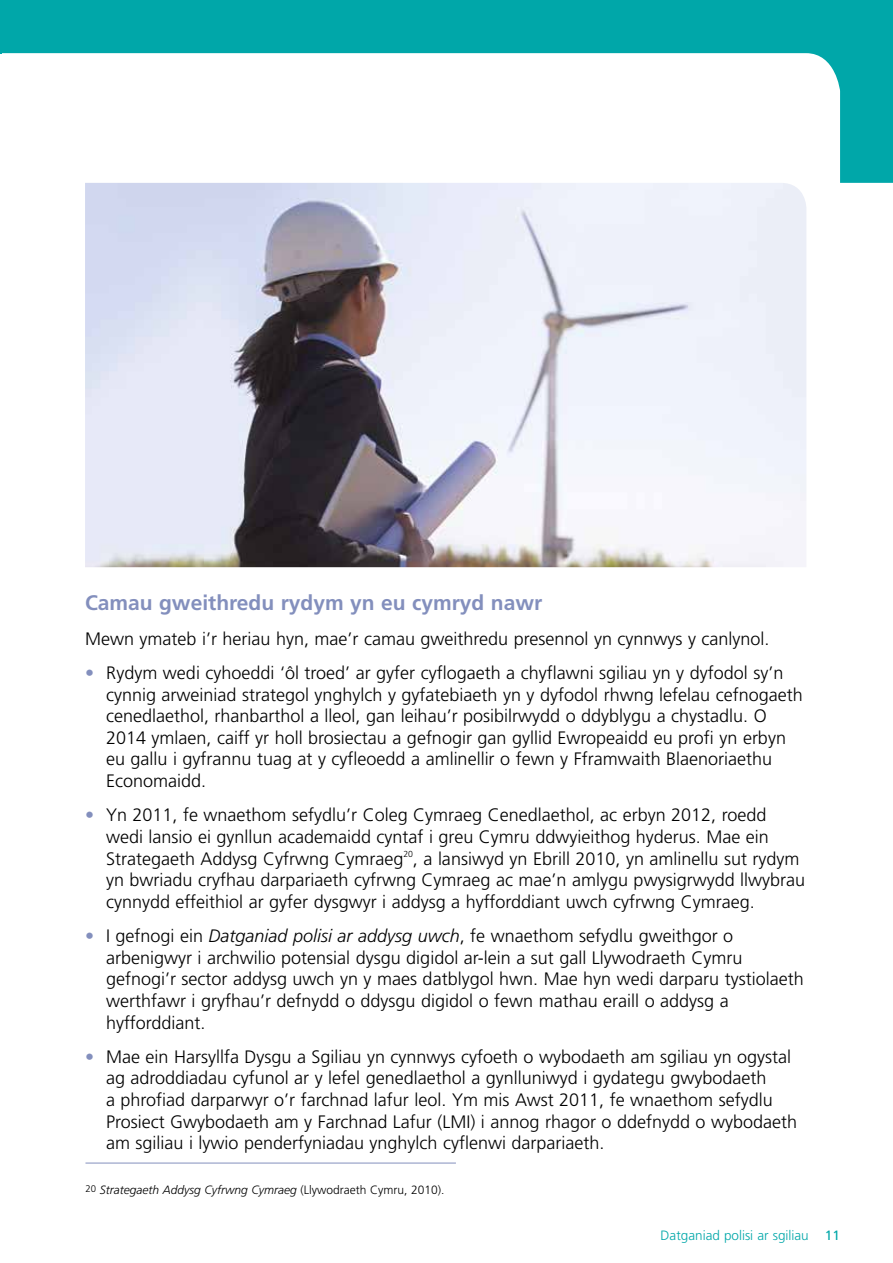
<style>
.page{position:relative;width:893px;height:1263px;background:#fff}
.page>*{position:absolute;margin:0;border:0;box-sizing:border-box;transform-origin:0 0}
.t1{font:700 21px "Frutiger";color:#838fbd}
.t2{font:300 18px/21.6px "Frutiger";color:#000}
.t3{font:300 13.5px "Frutiger";color:#00a7a9}
.t4{font:13.5px "Frutiger";color:#00a7a9}
.t5{font:italic 300 12px "Frutiger";color:#000}
.s1{color:#838fbd}
.s2{font-style:italic}
.s3{font-style:normal}
</style>
<div class="page">
<hr style="left:85px;top:1163px;width:371px;height:1px;background:#838fbd">
<svg style="left:0;top:0;width:893px;height:183px"></svg>
<img style="left:85px;top:183px;width:721px;height:384px">
<p class="t1" style="left:85px;top:591px;width:459px">Camau gweithredu rydym yn eu cymryd nawr</p>
<p class="t2" style="left:85px;top:628px;width:686px">Mewn ymateb i’r heriau hyn, mae’r camau gweithredu presennol yn cynnwys y canlynol.</p>
<p class="t2" style="left:106px;top:662px;width:698px;text-indent:-21px"><span class="s1">•</span> Rydym wedi cyhoeddi ‘ôl troed’ ar gyfer cyflogaeth a chyflawni sgiliau yn y dyfodol sy’n cynnig arweiniad strategol ynghylch y gyfatebiaeth yn y dyfodol rhwng lefelau cefnogaeth cenedlaethol, rhanbarthol a lleol, gan leihau’r posibilrwydd o ddyblygu a chystadlu. O 2014 ymlaen, caiff yr holl brosiectau a gefnogir gan gyllid Ewropeaidd eu profi yn erbyn eu gallu i gyfrannu tuag at y cyfleoedd a amlinellir o fewn y Fframwaith Blaenoriaethu Economaidd.</p>
<p class="t2" style="left:106px;top:804px;width:701px;text-indent:-21px"><span class="s1">•</span> Yn 2011, fe wnaethom sefydlu’r Coleg Cymraeg Cenedlaethol, ac erbyn 2012, roedd wedi lansio ei gynllun academaidd cyntaf i greu Cymru ddwyieithog hyderus. Mae ein Strategaeth Addysg Cyfrwng Cymraeg<sup>20</sup>, a lansiwyd yn Ebrill 2010, yn amlinellu sut rydym yn bwriadu cryfhau darpariaeth cyfrwng Cymraeg ac mae’n amlygu pwysigrwydd llwybrau cynnydd effeithiol ar gyfer dysgwyr i addysg a hyfforddiant uwch cyfrwng Cymraeg.</p>
<p class="t2" style="left:106px;top:925px;width:699px;text-indent:-21px"><span class="s1">•</span> I gefnogi ein <span class="s2">Datganiad polisi ar addysg uwch</span>, fe wnaethom sefydlu gweithgor o arbenigwyr i archwilio potensial dysgu digidol ar-lein a sut gall Llywodraeth Cymru gefnogi’r sector addysg uwch yn y maes datblygol hwn. Mae hyn wedi darparu tystiolaeth werthfawr i gryfhau’r defnydd o ddysgu digidol o fewn mathau eraill o addysg a hyfforddiant.</p>
<p class="t2" style="left:106px;top:1046px;width:693px;text-indent:-21px"><span class="s1">•</span> Mae ein Harsyllfa Dysgu a Sgiliau yn cynnwys cyfoeth o wybodaeth am sgiliau yn ogystal ag adroddiadau cyfunol ar y lefel genedlaethol a gynlluniwyd i gydategu gwybodaeth<br>a phrofiad darparwyr o’r farchnad lafur leol. Ym mis Awst 2011, fe wnaethom sefydlu Prosiect Gwybodaeth am y Farchnad Lafur (LMI) i annog rhagor o ddefnydd o wybodaeth am sgiliau i lywio penderfyniadau ynghylch cyflenwi darpariaeth.</p>
<p class="t5" style="left:85px;top:1183px;width:361px"><sup>20</sup> Strategaeth Addysg Cyfrwng Cymraeg <span class="s3">(Llywodraeth Cymru, 2010).</span></p>
<p class="t3" style="left:661px;top:1227px;width:150px">Datganiad polisi ar sgiliau</p>
<p class="t4" style="left:825px;top:1227px;width:17px">11</p>
</div>
